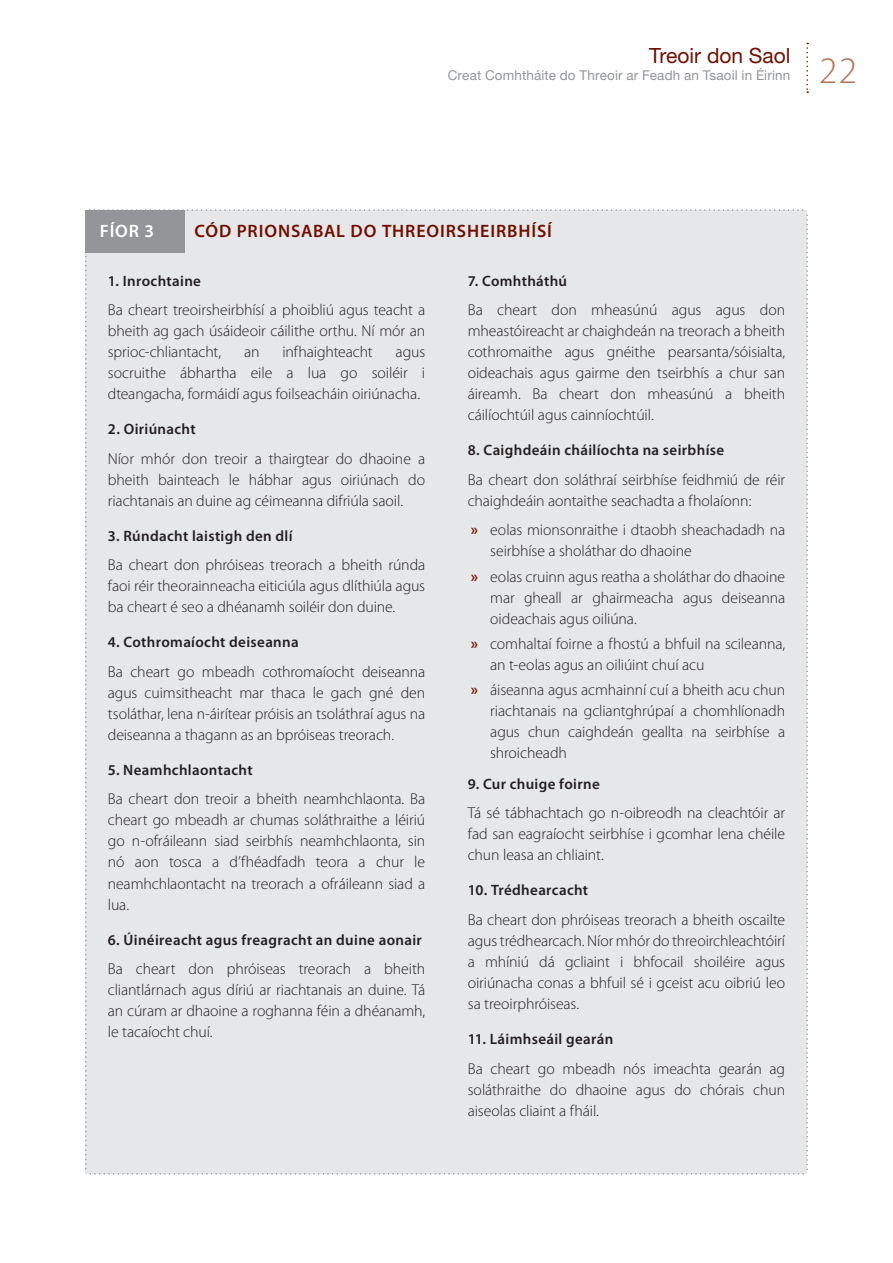
<style>
.page{position:relative;width:893px;height:1263px;background:#fff}
.page>*{position:absolute;margin:0;border:0;box-sizing:border-box;transform-origin:0 0}
.t1{font:300 37.5px "Myriad Pro";color:#b27259}
.t2{font:21px "Helvetica Neue";letter-spacing:-.005em;color:#6f1000}
.t3{font:600 18px "Myriad Pro";letter-spacing:.05em;color:#6f1000}
.t4{font:600 18px "Myriad Pro";color:#fff}
.t5{font:300 15.75px/21px "Myriad Pro";letter-spacing:-.01em;color:#231f20;text-align:justify}
.t6{font:600 15px "Myriad Pro";letter-spacing:.025em;color:#231f20}
.t7{font:13.5px "Helvetica Neue";letter-spacing:.01em;color:#939598}
.s1{font-weight:600;font-size:16.5px;color:#6f1000}
</style>
<div class="page">
<svg style="left:806px;top:43px;width:2px;height:50px"></svg>
<div style="left:85px;top:209px;width:723px;height:965px;background:#e6e7e9"></div>
<div style="left:86px;top:210px;width:99px;height:43px;background:#939598"></div>
<h2 class="t2" style="left:649px;top:43px;width:143px">Treoir don Saol</h2>
<p class="t7" style="left:448px;top:67px;width:344px">Creat Comhtháite do Threoir ar Feadh an Tsaoil in Éirinn</p>
<h1 class="t1" style="left:819px;top:49px;width:39px">22</h1>
<p class="t4" style="left:100px;top:221px;width:56px">FÍOR 3</p>
<p class="t3" style="left:194px;top:221px;width:359px">CÓD PRIONSABAL DO THREOIRSHEIRBHÍSÍ</p>
<p class="t6" style="left:108px;top:272px;width:95px">1. Inrochtaine</p>
<p class="t5" style="left:108px;top:300px;width:319px">Ba cheart treoirsheirbhísí a phoibliú agus teacht a bheith ag gach úsáideoir cáilithe orthu. Ní mór an sprioc-chliantacht,</p>
<p class="t5" style="left:244px;top:342px;width:17px">an</p>
<p class="t5" style="left:282px;top:342px;width:92px">infhaighteacht</p>
<p class="t5" style="left:108px;top:342px;width:319px;text-indent:288px">agus socruithe ábhartha eile a lua go soiléir i dteangacha, formáidí agus foilseacháin oiriúnacha.</p>
<p class="t6" style="left:108px;top:421px;width:89px">2. Oiriúnacht</p>
<p class="t5" style="left:108px;top:448px;width:319px">Níor mhór don treoir a thairgtear do dhaoine a bheith bainteach le hábhar agus oiriúnach do riachtanais an duine ag céimeanna difriúla saoil.</p>
<p class="t6" style="left:108px;top:528px;width:186px">3. Rúndacht laistigh den dlí</p>
<p class="t5" style="left:108px;top:555px;width:319px">Ba cheart don phróiseas treorach a bheith rúnda faoi réir theorainneacha eiticiúla agus dlíthiúla agus ba cheart é seo a dhéanamh soiléir don duine.</p>
<p class="t6" style="left:108px;top:634px;width:192px">4. Cothromaíocht deiseanna</p>
<p class="t5" style="left:108px;top:661px;width:319px">Ba cheart go mbeadh cothromaíocht deiseanna agus cuimsitheacht mar thaca le gach gné den tsoláthar, lena n-áirítear próisis an tsoláthraí agus na deiseanna a thagann as an bpróiseas treorach.</p>
<p class="t6" style="left:108px;top:762px;width:146px">5. Neamhchlaontacht</p>
<p class="t5" style="left:108px;top:789px;width:319px">Ba cheart don treoir a bheith neamhchlaonta. Ba cheart go mbeadh ar chumas soláthraithe a léiriú go n-ofráileann siad seirbhís neamhchlaonta, sin nó aon tosca a d’fhéadfadh teora a chur le neamhchlaontacht na treorach a ofráileann siad a lua.</p>
<p class="t6" style="left:108px;top:931px;width:316px">6. Úinéireacht agus freagracht an duine aonair</p>
<p class="t5" style="left:108px;top:958px;width:319px">Ba cheart don phróiseas treorach a bheith cliantlárnach agus díriú ar riachtanais an duine. Tá an cúram ar dhaoine a roghanna féin a dhéanamh, le tacaíocht chuí.</p>
<p class="t6" style="left:468px;top:272px;width:101px">7. Comhtháthú</p>
<p class="t5" style="left:468px;top:300px;width:319px">Ba cheart don mheasúnú agus agus don mheastóireacht ar chaighdeán na treorach a bheith cothromaithe agus gnéithe pearsanta/sóisialta, oideachais agus gairme den tseirbhís a chur san áireamh. Ba cheart don mheasúnú a bheith cáilíochtúil agus cainníochtúil.</p>
<p class="t6" style="left:468px;top:442px;width:258px">8. Caighdeáin cháilíochta na seirbhíse</p>
<p class="t5" style="left:468px;top:469px;width:319px">Ba cheart don soláthraí seirbhíse feidhmiú de réir chaighdeáin aontaithe seachadta a fholaíonn:</p>
<p class="t5" style="left:490px;top:520px;width:296px;text-indent:-20px"><span class="s1">»</span> eolas mionsonraithe i dtaobh sheachadadh na seirbhíse a sholáthar do dhaoine</p>
<p class="t5" style="left:490px;top:566px;width:296px;text-indent:-20px"><span class="s1">»</span> eolas cruinn agus reatha a sholáthar do dhaoine mar gheall ar ghairmeacha agus deiseanna oideachais agus oiliúna.</p>
<p class="t5" style="left:490px;top:633px;width:296px;text-indent:-20px"><span class="s1">»</span> comhaltaí foirne a fhostú a bhfuil na scileanna, an t-eolas agus an oiliúint chuí acu</p>
<p class="t5" style="left:490px;top:680px;width:296px;text-indent:-20px"><span class="s1">»</span> áiseanna agus acmhainní cuí a bheith acu chun riachtanais na gcliantghrúpaí a chomhlíonadh agus chun caighdeán geallta na seirbhíse a shroicheadh</p>
<p class="t6" style="left:468px;top:776px;width:133px">9. Cur chuige foirne</p>
<p class="t5" style="left:468px;top:803px;width:319px">Tá sé tábhachtach go n-oibreodh na cleachtóir ar fad san eagraíocht seirbhíse i gcomhar lena chéile chun leasa an chliaint.</p>
<p class="t6" style="left:468px;top:882px;width:122px">10. Trédhearcacht</p>
<p class="t5" style="left:468px;top:909px;width:319px">Ba cheart don phróiseas treorach a bheith oscailte agus trédhearcach. Níor mhór do threoirchleachtóirí a mhíniú dá gcliaint i bhfocail shoiléire agus oiriúnacha conas a bhfuil sé i gceist acu oibriú leo sa treoirphróiseas.</p>
<p class="t6" style="left:468px;top:1031px;width:147px">11. Láimhseáil gearán</p>
<p class="t5" style="left:468px;top:1058px;width:319px">Ba cheart go mbeadh nós imeachta gearán ag soláthraithe do dhaoine agus do chórais chun aiseolas cliaint a fháil.</p>
</div>
